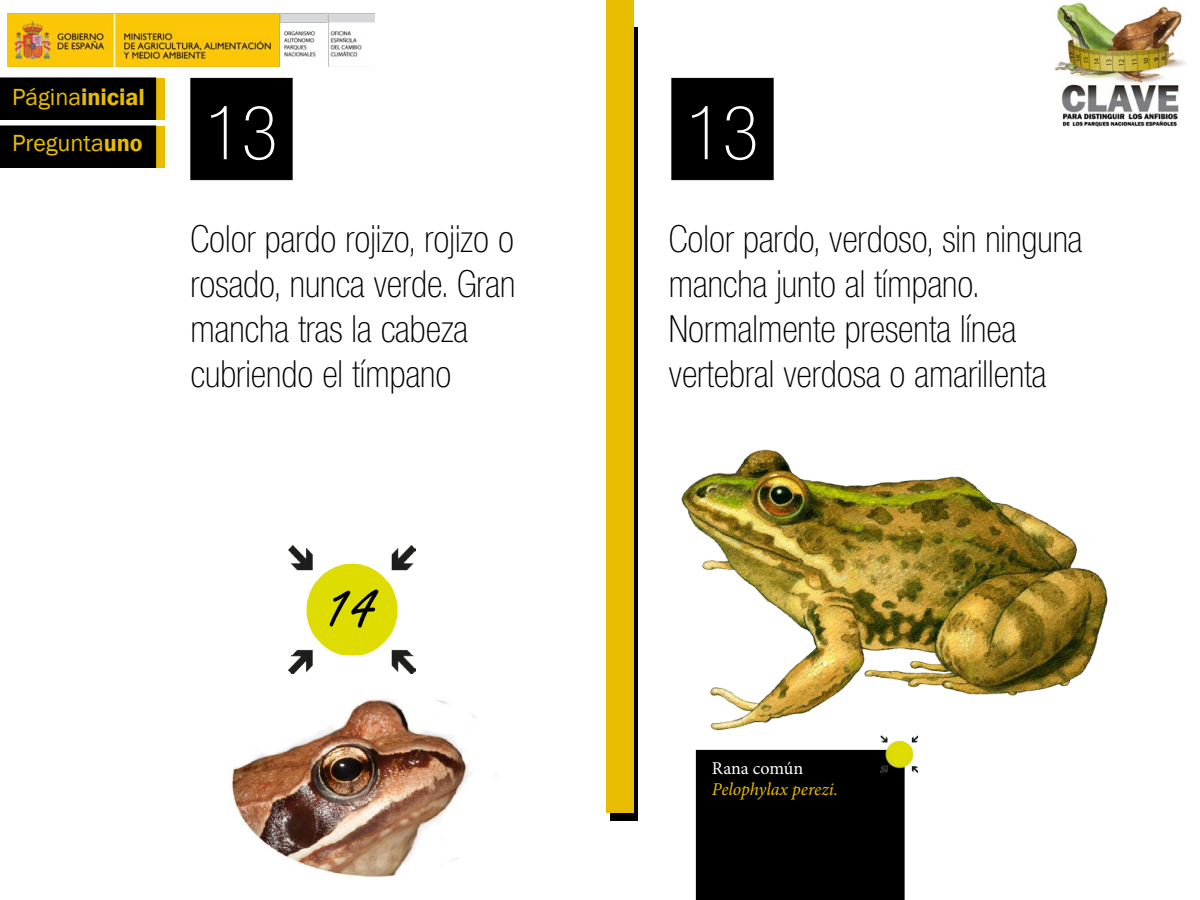
<style>
.page{position:relative;width:1200px;height:900px;background:#fff}
.page>*{position:absolute;margin:0;border:0;box-sizing:border-box;transform-origin:0 0}
.t1{font:100 condensed 75px "Helvetica Neue";color:#fff}
.t2{font:75px "Freestyle Script";color:#000}
.t3{font:100 condensed 37.5px/45px "Helvetica Neue";color:#000}
.t4{font:24px/45.2px "Franklin Gothic";color:#e8bd00}
.t5{font:italic 18px "Minion Pro";letter-spacing:-.005em;color:#e8bd00}
.t6{font:18px "Minion Pro";letter-spacing:-.005em;color:#fff}
.s1{font-weight:600}
</style>
<div class="page">
<div style="left:610px;top:27px;width:28px;height:793px;background:#000"></div>
<div style="left:0;top:78px;width:164px;height:41px;background:#e8bd00"></div>
<div style="left:0;top:78px;width:156px;height:42px;background:#000"></div>
<div style="left:0;top:126px;width:164px;height:41px;background:#e8bd00"></div>
<div style="left:0;top:126px;width:156px;height:42px;background:#000"></div>
<div style="left:606px;top:0;width:28px;height:813px;background:#e8bd00"></div>
<img style="left:1054px;top:2px;width:132px;height:125px">
<img style="left:8px;top:14px;width:367px;height:53px">
<div style="left:190px;top:78px;width:102px;height:102px;background:#000;border:1px solid #000"></div>
<div style="left:672px;top:78px;width:102px;height:102px;background:#000;border:1px solid #000"></div>
<img style="left:288px;top:546px;width:128px;height:127px">
<div style="left:696px;top:750px;width:208px;height:150px;background:#000"></div>
<img style="left:681px;top:449px;width:427px;height:282px">
<img style="left:880px;top:735px;width:38px;height:38px">
<img style="left:232px;top:699px;width:244px;height:179px">
<p class="t4" style="left:12px;top:75px;width:135px">Página<span class="s1">inicial<br></span>Pregunta<span class="s1">uno</span></p>
<h1 class="t1" style="left:206px;top:91px;width:73px">13</h1>
<h1 class="t1" style="left:686px;top:91px;width:73px">13</h1>
<p class="t3" style="left:190px;top:216px;width:326px">Color pardo rojizo, rojizo o rosado, nunca verde. Gran mancha tras la cabeza cubriendo el tímpano</p>
<p class="t3" style="left:669px;top:216px;width:415px">Color pardo, verdoso, sin ninguna mancha junto al tímpano.<br>Normalmente presenta línea vertebral verdosa o amarillenta</p>
<h1 class="t2" style="left:326px;top:565px;width:53px">14</h1>
<p class="t6" style="left:712px;top:756px;width:93px">Rana común</p>
<p class="t5" style="left:712px;top:777px;width:128px">Pelophylax perezi.</p>
</div>
